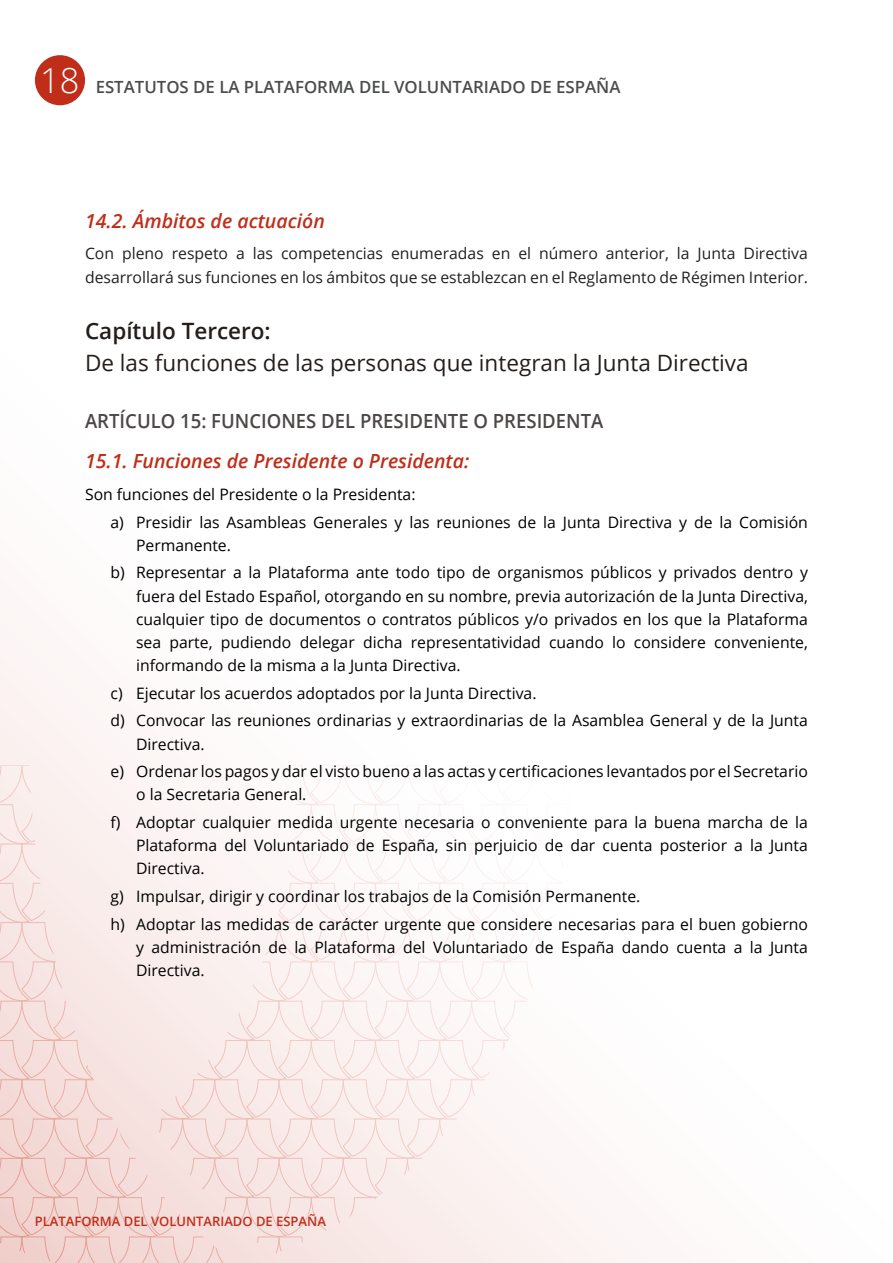
<style>
.page{position:relative;width:893px;height:1263px;background:#fff}
.page>*{position:absolute;margin:0;border:0;box-sizing:border-box;transform-origin:0 0}
.t1{font:300 34.5px "Open Sans";color:#fff}
.capítulo{font:22.5px "Open Sans";color:#241e1b}
.capítulo-2{font:600 22.5px "Open Sans";color:#241e1b}
._1_1__subarticulo{font:italic 600 19.5px "Open Sans";color:#c02d19}
.articulo{font:600 19.5px "Open Sans";color:#4c4746;scale:.95 1}
.t2{font:600 16.8px "Open Sans";color:#4b4c4d}
.t3{font:15.75px/23.2px "Open Sans";color:#000}
.t4{font:15.75px/23.2px "Open Sans";color:#231f20}
.t5{font:600 13.05px "Open Sans";color:#c02d19}
</style>
<div class="page">
<div style="left:35px;top:55px;width:50px;height:50px;background:#c02d19;border-radius:50%"></div>
<svg style="left:0;top:765px;width:571px;height:498px"></svg>
<h1 class="t1" style="left:40px;top:57px;width:41px">18</h1>
<p class="t2" style="left:96px;top:76px;width:526px">ESTATUTOS DE LA PLATAFORMA DEL VOLUNTARIADO DE ESPAÑA</p>
<p class="_1_1__subarticulo" style="left:85px;top:207px;width:241px">14.2. Ámbitos de actuación</p>
<p class="t4" style="left:85px;top:242px;width:724px">Con pleno respeto a las competencias enumeradas en el número anterior, la Junta Directiva desarrollará sus funciones en los ámbitos que se establezcan en el Reglamento de Régimen Interior.</p>
<p class="capítulo-2" style="left:85px;top:316px;width:187px">Capítulo Tercero:</p>
<p class="capítulo" style="left:85px;top:347px;width:665px">De las funciones de las personas que integran la Junta Directiva</p>
<p class="articulo" style="left:85px;top:407px;width:547px">ARTÍCULO 15: FUNCIONES DEL PRESIDENTE O PRESIDENTA</p>
<p class="_1_1__subarticulo" style="left:85px;top:448px;width:386px">15.1. Funciones de Presidente o Presidenta:</p>
<p class="t3" style="left:85px;top:482px;width:332px">Son funciones del Presidente o la Presidenta:</p>
<p class="t3" style="left:136px;top:510px;width:673px;text-indent:-26px">a) Presidir las Asambleas Generales y las reuniones de la Junta Directiva y de la Comisión<br>Permanente.</p>
<p class="t3" style="left:136px;top:561px;width:673px;text-align:justify;text-indent:-26px">b) Representar a la Plataforma ante todo tipo de organismos públicos y privados dentro y fuera del Estado Español, otorgando en su nombre, previa autorización de la Junta Directiva, cualquier tipo de documentos o contratos públicos y/o privados en los que la Plataforma sea parte, pudiendo delegar dicha representatividad cuando lo considere conveniente, informando de la misma a la Junta Directiva.</p>
<p class="t3" style="left:111px;top:681px;width:427px">c) Ejecutar los acuerdos adoptados por la Junta Directiva.</p>
<p class="t3" style="left:136px;top:709px;width:673px;text-indent:-26px">d) Convocar las reuniones ordinarias y extraordinarias de la Asamblea General y de la Junta<br>Directiva.</p>
<p class="t3" style="left:136px;top:759px;width:673px;text-indent:-26px">e) Ordenar los pagos y dar el visto bueno a las actas y certificaciones levantados por el Secretario o la Secretaria General.</p>
<p class="t3" style="left:136px;top:810px;width:673px;text-align:justify;text-indent:-26px">f) Adoptar cualquier medida urgente necesaria o conveniente para la buena marcha de la Plataforma del Voluntariado de España, sin perjuicio de dar cuenta posterior a la Junta Directiva.</p>
<p class="t3" style="left:111px;top:884px;width:531px">g) Impulsar, dirigir y coordinar los trabajos de la Comisión Permanente.</p>
<p class="t3" style="left:136px;top:912px;width:673px;text-align:justify;text-indent:-26px">h) Adoptar las medidas de carácter urgente que considere necesarias para el buen gobierno y administración de la Plataforma del Voluntariado de España dando cuenta a la Junta Directiva.</p>
<p class="t5" style="left:35px;top:1212px;width:293px">PLATAFORMA DEL VOLUNTARIADO DE ESPAÑA</p>
</div>
